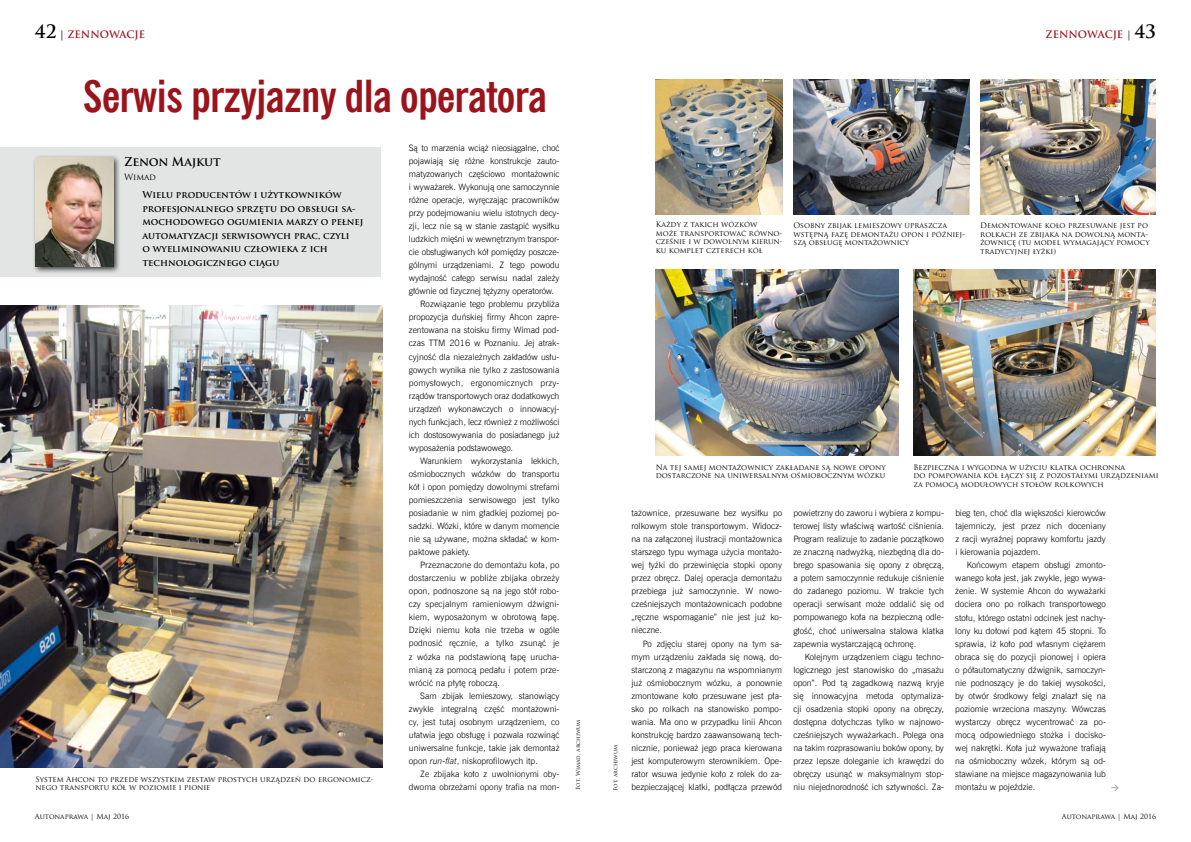
<style>
.page{position:relative;width:1191px;height:842px;background:#fff}
.page>*{position:absolute;margin:0;border:0;box-sizing:border-box;transform-origin:0 0}
.t1{font:700 44px "News Goth Cn EU";letter-spacing:-.015em;color:#9a141c}
.t2{font:700 12px "Trajan Pro";letter-spacing:-.01em;color:#000}
.t3{font:700 10px "Trajan Pro";color:#9a141c}
.t4{font:700 9.2px/13.5px "Trajan Pro";color:#000}
.t5{font:8.8px/13px "News Goth Lt EU";color:#000;text-align:justify}
.t6{font:8.8px "News Goth Lt EU";letter-spacing:.02em;color:#000}
.t7{font:8.4px "Trajan Pro";letter-spacing:-.015em;color:#000}
.t8{font:7.5px/8.5px "Trajan Pro";color:#000}
.t9{font:7px "Trajan Pro";color:#000}
.t10{font:5.5px "Trajan Pro";color:#000}
.s1{font-size:18px;color:#000}
.s2{color:#000}
.s3{font-style:italic}
.s4{font-weight:400;color:#000}
</style>
<div class="page">
<div style="left:0;top:147px;width:381px;height:129px;background:#e3e4e4"></div>
<div style="left:32px;top:154px;width:89px;height:120px;background:#000;opacity:.75"></div>
<img style="left:36px;top:157px;width:78px;height:109px">
<img style="left:0;top:305px;width:382px;height:462px">
<img style="left:656px;top:79px;width:126px;height:135px">
<img style="left:793px;top:80px;width:176px;height:135px">
<img style="left:980px;top:79px;width:176px;height:136px">
<img style="left:656px;top:269px;width:242px;height:187px">
<img style="left:913px;top:269px;width:243px;height:187px">
<p class="t3" style="left:35px;top:28px;width:112px"><span class="s1">42</span> <span class="s2">|</span> ZENNOWACJE</p>
<h1 class="t1" style="left:83px;top:69px;width:466px">Serwis przyjazny dla operatora</h1>
<h2 class="t2" style="left:124px;top:154px;width:98px">Zenon Majkut</h2>
<p class="t7" style="left:124px;top:172px;width:33px">Wimad</p>
<p class="t4" style="left:142px;top:188px;width:222px">Wielu producentów i użytkowników profesjonalnego sprzętu do obsługi sa&shy;mochodowego ogumienia marzy o pełnej automatyzacji serwisowych prac, czyli<br>o wyeliminowaniu człowieka z ich technologicznego ciągu</p>
<p class="t5" style="left:409px;top:141px;width:152px">Są to marzenia wciąż nieosiągalne, choć</p>
<p class="t5" style="left:409px;top:154px;width:152px">pojawiają się różne konstrukcje zauto-</p>
<p class="t5" style="left:409px;top:167px;width:152px">matyzowanych częściowo montażownic</p>
<p class="t5" style="left:409px;top:180px;width:152px">i wyważarek. Wykonują one samoczynnie</p>
<p class="t5" style="left:409px;top:193px;width:152px">różne operacje, wyręczając pracowników</p>
<p class="t5" style="left:409px;top:207px;width:152px">przy podejmowaniu wielu istotnych decy-</p>
<p class="t5" style="left:409px;top:220px;width:152px">zji, lecz nie są w stanie zastąpić wysiłku</p>
<p class="t5" style="left:409px;top:233px;width:152px">ludzkich mięśni w wewnętrznym transpor-</p>
<p class="t5" style="left:409px;top:246px;width:152px">cie obsługiwanych kół pomiędzy poszcze-</p>
<p class="t5" style="left:409px;top:259px;width:152px">gólnymi urządzeniami. Z tego powodu</p>
<p class="t5" style="left:409px;top:272px;width:152px">wydajność całego serwisu nadal zależy</p>
<p class="t5" style="left:409px;top:285px;width:147px">głównie od fizycznej tężyzny operatorów.</p>
<p class="t5" style="left:420px;top:298px;width:141px">Rozwiązanie tego problemu przybliża</p>
<p class="t5" style="left:409px;top:311px;width:152px">propozycja duńskiej firmy Ahcon zapre-</p>
<p class="t5" style="left:409px;top:324px;width:152px">zentowana na stoisku firmy Wimad pod-</p>
<p class="t5" style="left:409px;top:337px;width:152px">czas TTM 2016 w Poznaniu. Jej atrak-</p>
<p class="t5" style="left:409px;top:350px;width:152px">cyjność dla niezależnych zakładów usłu-</p>
<p class="t5" style="left:409px;top:363px;width:152px">gowych wynika nie tylko z zastosowania</p>
<p class="t6" style="left:409px;top:377px;width:152px">pomysłowych, ergonomicznych przy-</p>
<p class="t5" style="left:409px;top:389px;width:152px">rządów transportowych oraz dodatkowych</p>
<p class="t5" style="left:409px;top:402px;width:152px">urządzeń wykonawczych o innowacyj-</p>
<p class="t5" style="left:409px;top:415px;width:152px">nych funkcjach, lecz również z możliwości</p>
<p class="t5" style="left:409px;top:428px;width:152px">ich dostosowywania do posiadanego już</p>
<p class="t5" style="left:409px;top:441px;width:106px">wyposażenia podstawowego.</p>
<p class="t5" style="left:420px;top:454px;width:141px">Warunkiem wykorzystania lekkich,</p>
<p class="t5" style="left:409px;top:467px;width:152px">ośmiobocznych wózków do transportu</p>
<p class="t5" style="left:409px;top:480px;width:152px">kół i opon pomiędzy dowolnymi strefami</p>
<p class="t5" style="left:409px;top:493px;width:152px">pomieszczenia serwisowego jest tylko</p>
<p class="t5" style="left:409px;top:506px;width:152px">posiadanie w nim gładkiej poziomej po-</p>
<p class="t5" style="left:409px;top:520px;width:152px">sadzki. Wózki, które w danym momencie</p>
<p class="t5" style="left:409px;top:533px;width:152px">nie są używane, można składać w kom-</p>
<p class="t5" style="left:409px;top:546px;width:63px">paktowe pakiety.</p>
<p class="t5" style="left:420px;top:559px;width:141px">Przeznaczone do demontażu koła, po</p>
<p class="t5" style="left:409px;top:572px;width:152px">dostarczeniu w pobliże zbijaka obrzeży</p>
<p class="t5" style="left:409px;top:585px;width:152px">opon, podnoszone są na jego stół robo-</p>
<p class="t5" style="left:409px;top:598px;width:152px">czy specjalnym ramieniowym dźwigni-</p>
<p class="t5" style="left:409px;top:611px;width:152px">kiem, wyposażonym w obrotową łapę.</p>
<p class="t5" style="left:409px;top:624px;width:152px">Dzięki niemu koła nie trzeba w ogóle</p>
<p class="t5" style="left:409px;top:637px;width:152px">podnosić ręcznie, a tylko zsunąć je</p>
<p class="t5" style="left:409px;top:650px;width:152px">z wózka na podstawioną łapę urucha-</p>
<p class="t5" style="left:409px;top:663px;width:152px">mianą za pomocą pedału i potem prze-</p>
<p class="t5" style="left:409px;top:676px;width:93px">wrócić na płytę roboczą.</p>
<p class="t5" style="left:420px;top:689px;width:141px">Sam zbijak lemieszowy, stanowiący</p>
<p class="t5" style="left:409px;top:702px;width:152px">zwykle integralną część montażowni-</p>
<p class="t5" style="left:409px;top:715px;width:152px">cy, jest tutaj osobnym urządzeniem, co</p>
<p class="t5" style="left:409px;top:728px;width:152px">ułatwia jego obsługę i pozwala rozwinąć</p>
<p class="t5" style="left:409px;top:741px;width:152px">uniwersalne funkcje, takie jak demontaż</p>
<p class="t5" style="left:409px;top:754px;width:131px">opon <span class="s3">run-flat</span>, niskoprofilowych itp.</p>
<p class="t5" style="left:420px;top:767px;width:141px">Ze zbijaka koło z uwolnionymi oby-</p>
<p class="t5" style="left:409px;top:780px;width:152px">dwoma obrzeżami opony trafia na mon-</p>
<p class="t8" style="left:36px;top:775px;width:339px">System Ahcon to przede wszystkim zestaw prostych urządzeń do ergonomicz&shy;nego transportu kół w poziomie i pionie</p>
<p class="t9" style="left:35px;top:812px;width:96px">Autonaprawa | Maj 2016</p>
<p class="t10" style="left:574px;top:790px;width:72px;rotate:-90deg">Fot. Wimad, archiwum</p>
<p class="t3" style="left:1045px;top:28px;width:112px">ZENNOWACJE <span class="s4">|</span> <span class="s1">43</span></p>
<p class="t8" style="left:656px;top:220px;width:128px">Każdy z takich wózków<br>może transportować równo&shy;cześnie i w dowolnym kierun&shy;ku komplet czterech kół</p>
<p class="t8" style="left:793px;top:221px;width:173px">Osobny zbijak lemieszowy upraszcza wstępną fazę demontażu opon i później&shy;szą obsługę montażownicy</p>
<p class="t8" style="left:980px;top:221px;width:171px">Demontowane koło przesuwane jest po rolkach ze zbijaka na dowolną monta&shy;żownicę (tu model wymagający pomocy tradycyjnej łyżki)</p>
<p class="t10" style="left:612px;top:791px;width:47px;rotate:-90deg">Fot. archiwum</p>
<p class="t8" style="left:656px;top:463px;width:231px">Na tej samej montażownicy zakładane są nowe opony dostarczone na uniwersalnym ośmiobocznym wózku</p>
<p class="t8" style="left:913px;top:463px;width:247px">Bezpieczna i wygodna w użyciu klatka ochronna<br>do pompowania kół łączy się z pozostałymi urządzeniami za pomocą modułowych stołów rolkowych</p>
<p class="t5" style="left:631px;top:507px;width:152px">tażownice, przesuwane bez wysiłku po rolkowym stole transportowym. Widocz&shy;na na załączonej ilustracji montażownica starszego typu wymaga użycia montażo&shy;wej łyżki do przewinięcia stopki opony przez obręcz. Dalej operacja demontażu przebiega już samoczynnie. W nowo&shy;cześniejszych montażownicach podobne „ręczne wspomaganie” nie jest już ko&shy;nieczne.</p>
<p class="t5" style="left:631px;top:637px;width:152px;text-indent:11px">Po zdjęciu starej opony na tym sa&shy;mym urządzeniu zakłada się nową, do&shy;starczoną z magazynu na wspomnianym już ośmiobocznym wózku, a ponownie zmontowane koło przesuwane jest pła&shy;sko po rolkach na stanowisko pompo&shy;wania. Ma ono w przypadku linii Ahcon konstrukcję bardzo zaawansowaną tech&shy;nicznie, ponieważ jego praca kierowana jest komputerowym sterownikiem. Ope&shy;rator wsuwa jedynie koło z rolek do za&shy;bezpieczającej klatki, podłącza przewód</p>
<p class="t5" style="left:793px;top:507px;width:152px">powietrzny do zaworu i wybiera z kompu&shy;terowej listy właściwą wartość ciśnienia.<br>Program realizuje to zadanie początkowo ze znaczną nadwyżką, niezbędną dla do&shy;brego spasowania się opony z obręczą, a potem samoczynnie redukuje ciśnienie do zadanego poziomu. W trakcie tych operacji serwisant może oddalić się od pompowanego koła na bezpieczną odle&shy;głość, choć uniwersalna stalowa klatka zapewnia wystarczającą ochronę.</p>
<p class="t5" style="left:793px;top:650px;width:152px;text-indent:11px">Kolejnym urządzeniem ciągu techno&shy;logicznego jest stanowisko do „masażu opon”. Pod tą zagadkową nazwą kryje się innowacyjna metoda optymaliza&shy;cji osadzenia stopki opony na obręczy, dostępna dotychczas tylko w najnowo&shy;cześniejszych wyważarkach. Polega ona na takim rozprasowaniu boków opony, by przez lepsze doleganie ich krawędzi do obręczy usunąć w maksymalnym stop&shy;niu niejednorodność ich sztywności. Za-</p>
<p class="t5" style="left:955px;top:507px;width:152px">bieg ten, choć dla większości kierowców tajemniczy, jest przez nich doceniany z racji wyraźnej poprawy komfortu jazdy i kierowania pojazdem.</p>
<p class="t5" style="left:955px;top:559px;width:152px;text-indent:11px">Końcowym etapem obsługi zmonto&shy;wanego koła jest, jak zwykle, jego wywa&shy;żenie. W systemie Ahcon do wyważarki dociera ono po rolkach transportowego stołu, którego ostatni odcinek jest nachy&shy;lony ku dołowi pod kątem 45 stopni. To sprawia, iż koło pod własnym ciężarem obraca się do pozycji pionowej i opiera o półautomatyczny dźwignik, samoczyn&shy;nie podnoszący je do takiej wysokości, by otwór środkowy felgi znalazł się na poziomie wrzeciona maszyny. Wówczas wystarczy obręcz wycentrować za po&shy;mocą odpowiedniego stożka i docisko&shy;wej nakrętki. Koła już wyważone trafiają na ośmioboczny wózek, którym są od&shy;stawiane na miejsce magazynowania lub montażu w pojeździe.</p>
<p class="t9" style="left:1061px;top:812px;width:96px">Autonaprawa | Maj 2016</p>
</div>
